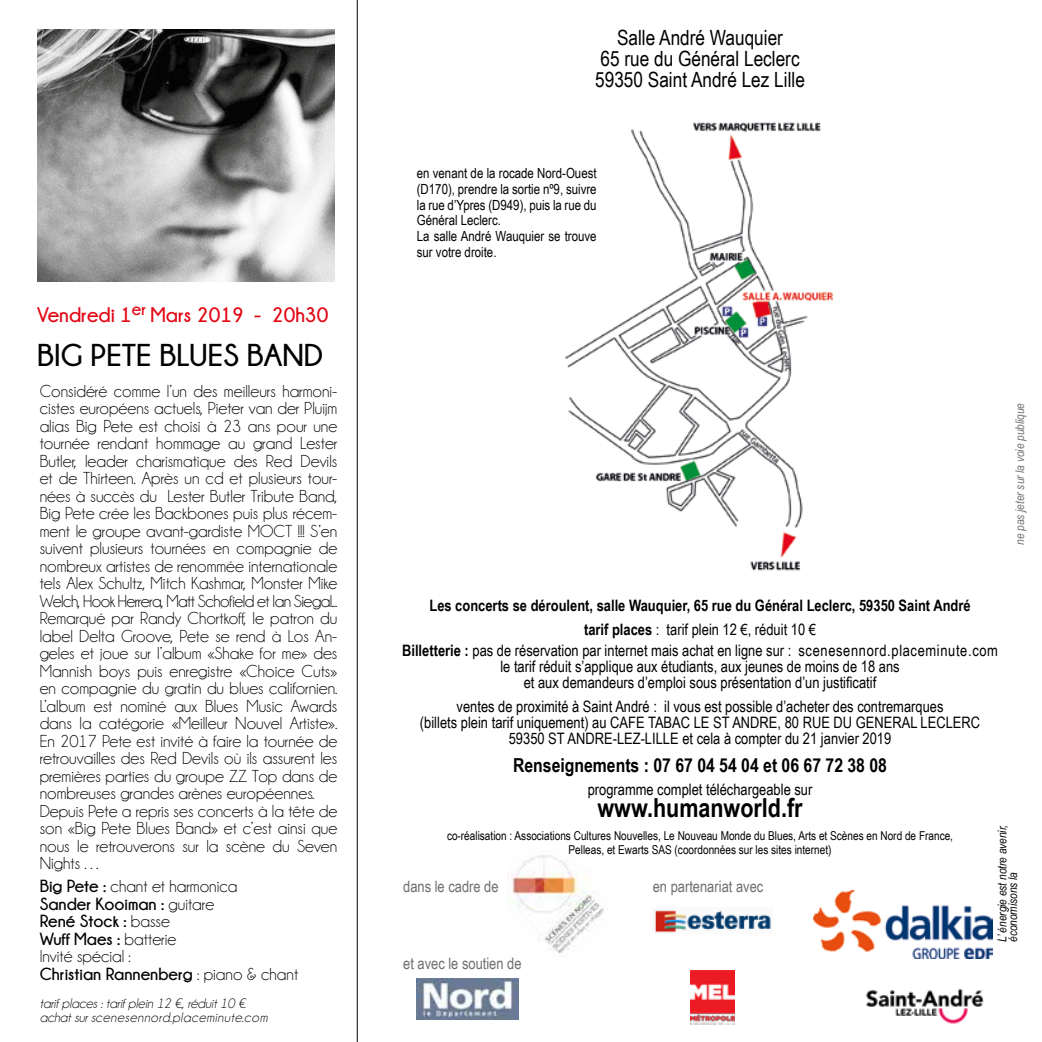
<style>
.page{position:relative;width:1042px;height:1042px;background:#fff}
.page>*{position:absolute;margin:0;border:0;box-sizing:border-box;transform-origin:0 0}
.t1{font:700 31.5px "Champagne&Limousines";color:#000}
.t2{font:700 26.25px "Arial Narrow";color:#000}
.t3{font:21px/21px "Arial Narrow";color:#000;text-align:center}
.t4{font:700 21px "Champagne&Limousines";color:#e30613}
.t5{font:700 19.25px "Arial Narrow";color:#000}
.t6{font:17.5px/17.5px "Champagne&Limousines";color:#000}
.t7{font:15.75px/15.8px "Arial Narrow";color:#000;text-align:center}
.t8{font:700 15.75px/24.2px "Arial Narrow";color:#000;text-align:center}
.t9{font:15.75px "Arial Narrow";color:#706f6f}
.t10{font:14px/15.8px "Arial Narrow";color:#000}
.t11{font:italic 14px/14px "Champagne&Limousines";color:#000}
.t12{font:12.25px/14px "Arial Narrow";color:#000;text-align:center}
.t13{font:italic 12.25px/10.5px "Arial Narrow";color:#000}
.t14{font:italic 12.25px "Arial Narrow";color:#706f6f}
.s1{font-weight:700}
.s2{font-weight:400}
</style>
<div class="page">
<img style="left:565px;top:122px;width:268px;height:449px">
<hr style="left:357px;top:0;width:1px;height:1042px;background:#000">
<img style="left:508px;top:855px;width:96px;height:99px">
<img style="left:655px;top:910px;width:116px;height:23px">
<img style="left:813px;top:890px;width:180px;height:69px">
<img style="left:417px;top:979px;width:101px;height:40px">
<img style="left:690px;top:970px;width:44px;height:54px">
<img style="left:866px;top:988px;width:118px;height:36px">
<img style="left:37px;top:30px;width:298px;height:251px">
<p class="t4" style="left:37px;top:303px;width:293px">Vendredi 1<sup>er</sup> Mars 2019 - 20h30</p>
<h1 class="t1" style="left:37px;top:338px;width:287px">BIG PETE BLUES BAND</h1>
<p class="t6" style="left:40px;top:382px;width:299px">Considéré comme l’un des meilleurs harmoni&shy;cistes européens actuels, Pieter van der Pluijm alias Big Pete est choisi à 23 ans pour une tournée rendant hommage au grand Lester Butler, leader charismatique des Red Devils et de Thirteen. Après un cd et plusieurs tour&shy;nées à succès du Lester Butler Tribute Band, Big Pete crée les Backbones puis plus récem&shy;ment le groupe avant-gardiste MOCT !!! S’en suivent plusieurs tournées en compagnie de nombreux artistes de renommée internationale tels Alex Schultz, Mitch Kashmar, Monster Mike Welch, Hook Herrera, Matt Schofield et Ian Siegal...<br>Remarqué par Randy Chortkoff, le patron du label Delta Groove, Pete se rend à Los An&shy;geles et joue sur l’album «Shake for me» des Mannish boys puis enregistre «Choice Cuts» en compagnie du gratin du blues californien.<br>L’album est nominé aux Blues Music Awards dans la catégorie «Meilleur Nouvel Artiste».<br>En 2017 Pete est invité à faire la tournée de retrouvailles des Red Devils où ils assurent les premières parties du groupe ZZ Top dans de nombreuses grandes arènes européennes.<br>Depuis Pete a repris ses concerts à la tête de son «Big Pete Blues Band» et c’est ainsi que nous le retrouverons sur la scène du Seven Nights …</p>
<p class="t6" style="left:40px;top:878px;width:260px"><span class="s1">Big Pete :</span> chant et harmonica<br><span class="s1">Sander Kooiman :</span> guitare<br><span class="s1">René Stock :</span> basse<br><span class="s1">Wuff Maes :</span> batterie<br>Invité spécial :<br><span class="s1">Christian Rannenberg</span> : piano &amp; chant</p>
<p class="t11" style="left:40px;top:996px;width:229px">tarif places : tarif plein 12 €, réduit 10 € achat sur scenesennord.placeminute.com</p>
<p class="t3" style="left:595px;top:27px;width:211px">Salle André Wauquier<br>65 rue du Général Leclerc<br>59350 Saint André Lez Lille</p>
<p class="t10" style="left:417px;top:165px;width:181px">en venant de la rocade Nord-Ouest (D170), prendre la sortie nº9, suivre la rue d’Ypres (D949), puis la rue du<br>Général Leclerc.<br>La salle André Wauquier se trouve sur votre droite.</p>
<p class="t14" style="left:1011px;top:545px;width:143px;rotate:-90deg">ne pas jeter sur la voie publique</p>
<p class="t8" style="left:429px;top:593px;width:543px">Les concerts se déroulent, salle Wauquier, 65 rue du Général Leclerc, 59350 Saint André tarif places <span class="s2">: tarif plein 12 €, réduit 10 €</span></p>
<p class="t7" style="left:402px;top:642px;width:597px"><span class="s1">Billetterie :</span> pas de réservation par internet mais achat en ligne sur : scenesennord.placeminute.com le tarif réduit s’applique aux étudiants, aux jeunes de moins de 18 ans<br>et aux demandeurs d’emploi sous présentation d’un justificatif</p>
<p class="t7" style="left:420px;top:698px;width:562px">ventes de proximité à Saint André : il vous est possible d’acheter des contremarques<br>(billets plein tarif uniquement) au CAFE TABAC LE ST ANDRE, 80 RUE DU GENERAL LECLERC<br>59350 ST ANDRE-LEZ-LILLE et cela à compter du 21 janvier 2019</p>
<p class="t5" style="left:513px;top:750px;width:375px">Renseignements : 07 67 04 54 04 et 06 67 72 38 08</p>
<p class="t7" style="left:588px;top:780px;width:226px">programme complet téléchargeable sur</p>
<h2 class="t2" style="left:597px;top:788px;width:206px">www.humanworld.fr</h2>
<p class="t12" style="left:447px;top:828px;width:507px">co-réalisation : Associations Cultures Nouvelles, Le Nouveau Monde du Blues, Arts et Scènes en Nord de France,<br>Pelleas, et Ewarts SAS (coordonnées sur les sites internet)</p>
<p class="t13" style="left:996px;top:942px;width:119px;rotate:-90deg">L’ énergie est notre avenir, économisons la</p>
<p class="t9" style="left:403px;top:875px;width:97px">dans le cadre de</p>
<p class="t9" style="left:653px;top:875px;width:112px">en partenariat avec</p>
<p class="t9" style="left:403px;top:952px;width:120px">et avec le soutien de</p>
</div>
